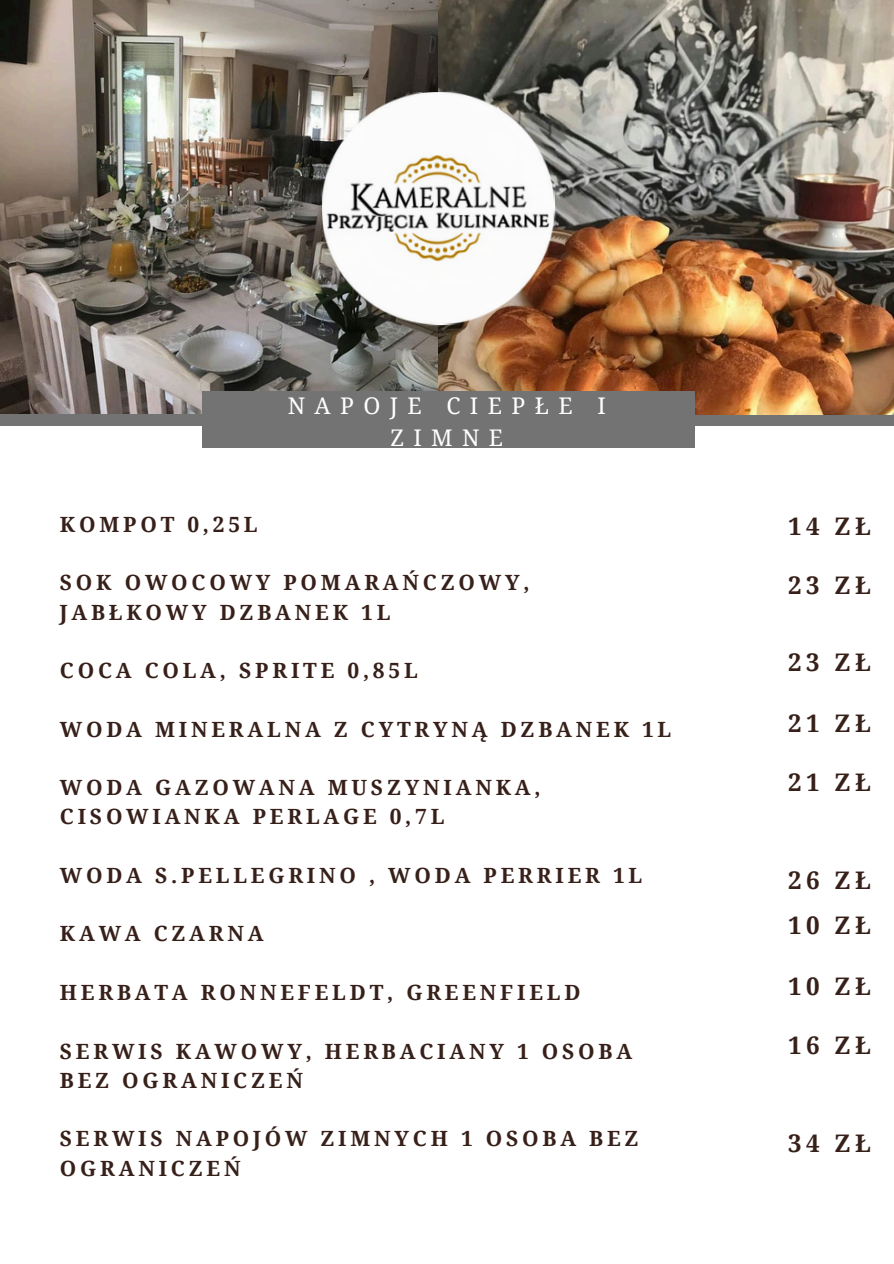
<style>
.page{position:relative;width:894px;height:1264px;background:#fff}
.page>*{position:absolute;margin:0;border:0;box-sizing:border-box;transform-origin:0 0}
.t1{font:700 24.15px "Noto Serif";letter-spacing:.18em;color:#372019}
.t2{font:22.95px/31.5px "Noto Serif";letter-spacing:.41em;color:#fff;text-align:center}
.t3{font:700 21px/29.2px "Noto Serif";letter-spacing:.18em;color:#372019}
</style>
<div class="page">
<img style="left:0;top:0;width:438px;height:414px">
<div style="left:0;top:414px;width:893px;height:11px;background:#737373"></div>
<img style="left:438px;top:0;width:455px;height:414px">
<div style="left:202px;top:391px;width:492px;height:57px;background:#737373"></div>
<img style="left:319px;top:89px;width:238px;height:239px">
<p class="t2" style="left:288px;top:389px;width:319px">NAPOJE CIEPŁE I<br>ZIMNE</p>
<p class="t3" style="left:60px;top:509px;width:199px">KOMPOT 0,25L</p>
<p class="t3" style="left:60px;top:567px;width:471px">SOK OWOCOWY POMARAŃCZOWY,<br>JABŁKOWY DZBANEK 1L</p>
<h2 class="t3" style="left:60px;top:655px;width:359px">COCA COLA, SPRITE 0,85L</h2>
<p class="t3" style="left:60px;top:713px;width:612px">WODA MINERALNA Z CYTRYNĄ DZBANEK 1L</p>
<p class="t3" style="left:60px;top:772px;width:482px">WODA GAZOWANA MUSZYNIANKA,<br>CISOWIANKA PERLAGE 0,7L</p>
<p class="t3" style="left:60px;top:860px;width:583px">WODA S.PELLEGRINO , WODA PERRIER 1L</p>
<p class="t3" style="left:60px;top:918px;width:205px">KAWA CZARNA</p>
<p class="t3" style="left:60px;top:977px;width:522px">HERBATA RONNEFELDT, GREENFIELD</p>
<p class="t3" style="left:60px;top:1035px;width:573px">SERWIS KAWOWY, HERBACIANY 1 OSOBA<br>BEZ OGRANICZEŃ</p>
<p class="t3" style="left:60px;top:1123px;width:580px">SERWIS NAPOJÓW ZIMNYCH 1 OSOBA BEZ<br>OGRANICZEŃ</p>
<p class="t1" style="left:787px;top:509px;width:84px">14 ZŁ</p>
<p class="t1" style="left:787px;top:568px;width:84px">23 ZŁ</p>
<p class="t1" style="left:787px;top:644px;width:84px">23 ZŁ</p>
<p class="t1" style="left:787px;top:706px;width:84px">21 ZŁ</p>
<h1 class="t1" style="left:787px;top:765px;width:84px">21 ZŁ</h1>
<p class="t1" style="left:787px;top:863px;width:84px">26 ZŁ</p>
<h1 class="t1" style="left:787px;top:908px;width:84px">10 ZŁ</h1>
<h1 class="t1" style="left:787px;top:969px;width:84px">10 ZŁ</h1>
<h1 class="t1" style="left:787px;top:1028px;width:84px">16 ZŁ</h1>
<h1 class="t1" style="left:787px;top:1126px;width:84px">34 ZŁ</h1>
</div>
